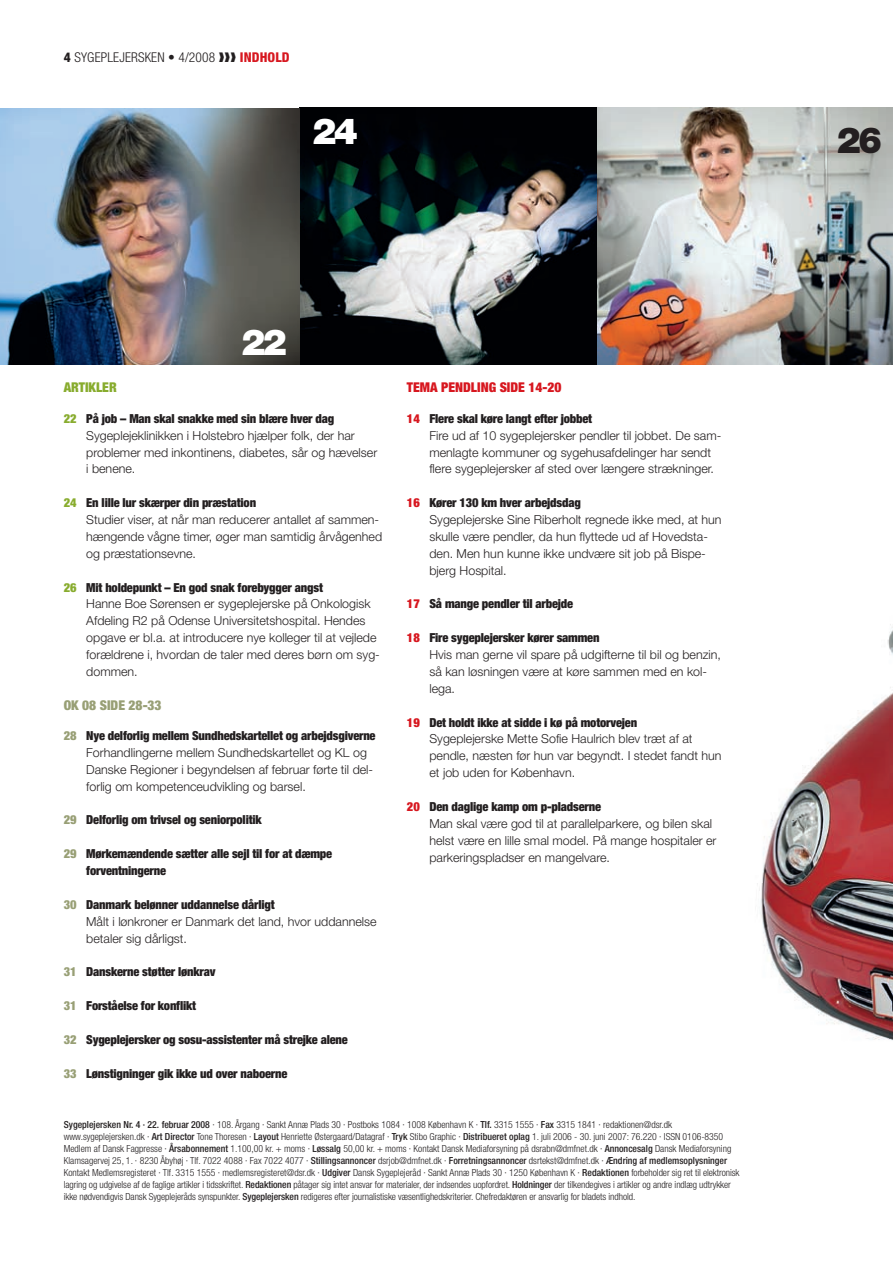
<style>
.page{position:relative;width:893px;height:1263px;background:#fff}
.page>*{position:absolute;margin:0;border:0;box-sizing:border-box;transform-origin:0 0}
.t1{font:900 36px "Helvetica Neue LT Std";color:#fff}
.t2{font:900 36px "Helvetica Neue LT Std";color:#231f20}
.t3{font:300 condensed 13.5px "Helvetica Neue LT Std";letter-spacing:.01em;color:#231f20}
.t4{font:900 condensed 13.5px "Helvetica Neue LT Std";color:#d7171f}
.t5{font:900 condensed 13.5px "Helvetica Neue LT Std";color:#989f75}
.t6{font:900 condensed 13.5px "Helvetica Neue LT Std";color:#88ac2e}
.t7{font:300 12.45px/16.8px "Helvetica Neue LT Std";color:#231f20}
.t8{font:900 condensed 12.45px/16.8px "Helvetica Neue LT Std";letter-spacing:-.015em;color:#231f20}
.t9{font:300 condensed 9.75px/12px "Helvetica Neue LT Std";color:#231f20}
.s1{font-weight:800;color:#d7171f}
.s2{font-weight:900;font-stretch:condensed;color:#88ac2e}
.s3{font-weight:900;font-stretch:condensed}
.s4{font-weight:900;font-stretch:condensed;color:#989f75}
.s5{color:#989f75}
.s6{font-weight:900;font-stretch:condensed;color:#d7171f}
.s7{color:#d7171f}
.s8{font-weight:500}
</style>
<div class="page">
<img style="left:749px;top:364px;width:144px;height:677px">
<img style="left:0;top:108px;width:893px;height:256px">
<p class="t3" style="left:75px;top:49px;width:217px">Sygeplejersken • 4/2008 ❱❱❱ <span class="s1">INDHOLD</span></p>
<h1 class="t1" style="left:312px;top:109px;width:47px">24</h1>
<h1 class="t1" style="left:241px;top:321px;width:47px">22</h1>
<p class="t6" style="left:64px;top:379px;width:55px">ARTIKLER</p>
<p class="t7" style="left:86px;top:410px;width:293px;text-indent:-22px"><span class="s2">22</span> <span class="s3">På job – Man skal snakke med sin blære hver dag </span>Sygeplejeklinikken i Holstebro hjælper folk, der har problemer med inkontinens, diabetes, sår og hævelser i benene.</p>
<p class="t7" style="left:86px;top:494px;width:297px;text-indent:-22px"><span class="s2">24</span> <span class="s3">En lille lur skærper din præstation<br></span>Studier viser, at når man reducerer antallet af sammen&shy;hængende vågne timer, øger man samtidig årvågenhed og præstationsevne.</p>
<p class="t7" style="left:86px;top:578px;width:295px;text-indent:-22px"><span class="s2">26</span> <span class="s3">Mit holdepunkt – En god snak forebygger angst<br></span>Hanne Boe Sørensen er sygeplejerske på Onkologisk Afdeling R2 på Odense Universitetshospital. Hendes opgave er bl.a. at introducere nye kolleger til at vejlede forældrene i, hvordan de taler med deres børn om syg&shy;dommen.</p>
<p class="t5" style="left:64px;top:696px;width:99px">OK 08 side 28-33</p>
<p class="t7" style="left:86px;top:727px;width:291px;text-indent:-22px"><span class="s4">28</span> <span class="s3">Nye delforlig mellem Sundhedskartellet og arbejdsgiverne </span>Forhandlingerne mellem Sundhedskartellet og KL og Danske Regioner i begyndelsen af februar førte til del&shy;forlig om kompetenceudvikling og barsel.</p>
<p class="t8" style="left:64px;top:811px;width:199px"><span class="s5">29</span> Delforlig om trivsel og seniorpolitik</p>
<p class="t8" style="left:86px;top:845px;width:247px;text-indent:-22px"><span class="s5">29</span> Mørkemændende sætter alle sejl til for at dæmpe forventningerne</p>
<p class="t7" style="left:86px;top:896px;width:292px;text-indent:-22px"><span class="s4">30</span> <span class="s3">Danmark belønner uddannelse dårligt<br></span>Målt i lønkroner er Danmark det land, hvor uddannelse betaler sig dårligst.</p>
<p class="t8" style="left:64px;top:963px;width:153px"><span class="s5">31</span> Danskerne støtter lønkrav</p>
<p class="t8" style="left:64px;top:997px;width:134px"><span class="s5">31</span> Forståelse for konflikt</p>
<p class="t8" style="left:64px;top:1031px;width:286px"><span class="s5">32</span> Sygeplejersker og sosu-assistenter må strejke alene</p>
<p class="t8" style="left:64px;top:1064px;width:225px"><span class="s5">33</span> Lønstigninger gik ikke ud over naboerne</p>
<p class="t4" style="left:407px;top:379px;width:156px">TEMA PENDLING side 14-20</p>
<p class="t7" style="left:429px;top:410px;width:293px;text-indent:-22px"><span class="s6">14</span> <span class="s3">Flere skal køre langt efter jobbet<br></span>Fire ud af 10 sygeplejersker pendler til jobbet. De sam&shy;menlagte kommuner og sygehusafdelinger har sendt flere sygeplejersker af sted over længere strækninger.</p>
<p class="t7" style="left:429px;top:494px;width:294px;text-indent:-22px"><span class="s6">16</span> <span class="s3">Kører 130 km hver arbejdsdag<br></span>Sygeplejerske Sine Riberholt regnede ikke med, at hun skulle være pendler, da hun flyttede ud af Hovedsta&shy;den. Men hun kunne ikke undvære sit job på Bispe&shy;bjerg Hospital.</p>
<p class="t8" style="left:407px;top:595px;width:168px"><span class="s7">17</span> Så mange pendler til arbejde</p>
<p class="t7" style="left:429px;top:629px;width:293px;text-indent:-22px"><span class="s6">18</span> <span class="s3">Fire sygeplejersker kører sammen<br></span>Hvis man gerne vil spare på udgifterne til bil og benzin, så kan løsningen være at køre sammen med en kol&shy;lega.</p>
<p class="t7" style="left:429px;top:713px;width:294px;text-indent:-22px"><span class="s6">19</span> <span class="s3">Det holdt ikke at sidde i kø på motorvejen<br></span>Sygeplejerske Mette Sofie Haulrich blev træt af at pendle, næsten før hun var begyndt. I stedet fandt hun et job uden for København.</p>
<p class="t7" style="left:429px;top:798px;width:289px;text-indent:-22px"><span class="s6">20</span> <span class="s3">Den daglige kamp om p-pladserne<br></span>Man skal være god til at parallelparkere, og bilen skal helst være en lille smal model. På mange hospitaler er parkeringspladser en mangelvare.</p>
<p class="t9" style="left:64px;top:1118px;width:677px"><span class="s8">Sygeplejersken Nr. 4 · 22. februar 2008</span> · 108. Årgang · Sankt Annæ Plads 30 · Postboks 1084 · 1008 København K · <span class="s8">Tlf.</span> 3315 1555 · <span class="s8">Fax</span> 3315 1841 · redaktionen@dsr.dk www.sygeplejersken.dk · <span class="s8">Art Director</span> Tone Thoresen · <span class="s8">Layout</span> Henriette Østergaard/Datagraf · <span class="s8">Tryk</span> Stibo Graphic · <span class="s8">Distribueret oplag</span> 1. juli 2006 - 30. juni 2007: 76.220 · ISSN 0106-8350<br>Medlem af Dansk Fagpresse · <span class="s8">Årsabonnement</span> 1.100,00 kr. + moms · <span class="s8">Løssalg</span> 50,00 kr. + moms · Kontakt Dansk Mediaforsyning på dsrabn@dmfnet.dk · <span class="s8">Annoncesalg</span> Dansk Mediaforsyning Klamsagervej 25, 1. · 8230 Åbyhøj · Tlf. 7022 4088 · Fax 7022 4077 · <span class="s8">Stillingsannoncer</span> dsrjob@dmfnet.dk · <span class="s8">Forretningsannoncer</span> dsrtekst@dmfnet.dk · <span class="s8">Ændring af medlemsoplysninger </span>Kontakt Medlemsregisteret · Tlf. 3315 1555 · medlemsregisteret@dsr.dk · <span class="s8">Udgiver</span> Dansk Sygeplejeråd · Sankt Annæ Plads 30 · 1250 København K · <span class="s8">Redaktionen</span> forbeholder sig ret til elektronisk lagring og udgivelse af de faglige artikler i tidsskriftet. <span class="s8">Redaktionen</span> påtager sig intet ansvar for materialer, der indsendes uopfordret. <span class="s8">Holdninger</span> der tilkendegives i artikler og andre indlæg udtrykker ikke nødvendigvis Dansk Sygeplejeråds synspunkter. <span class="s8">Sygeplejersken</span> redigeres efter journalistiske væsentlighedskriterier. Chefredaktøren er ansvarlig for bladets indhold.</p>
<h1 class="t2" style="left:837px;top:118px;width:47px">26</h1>
</div>
